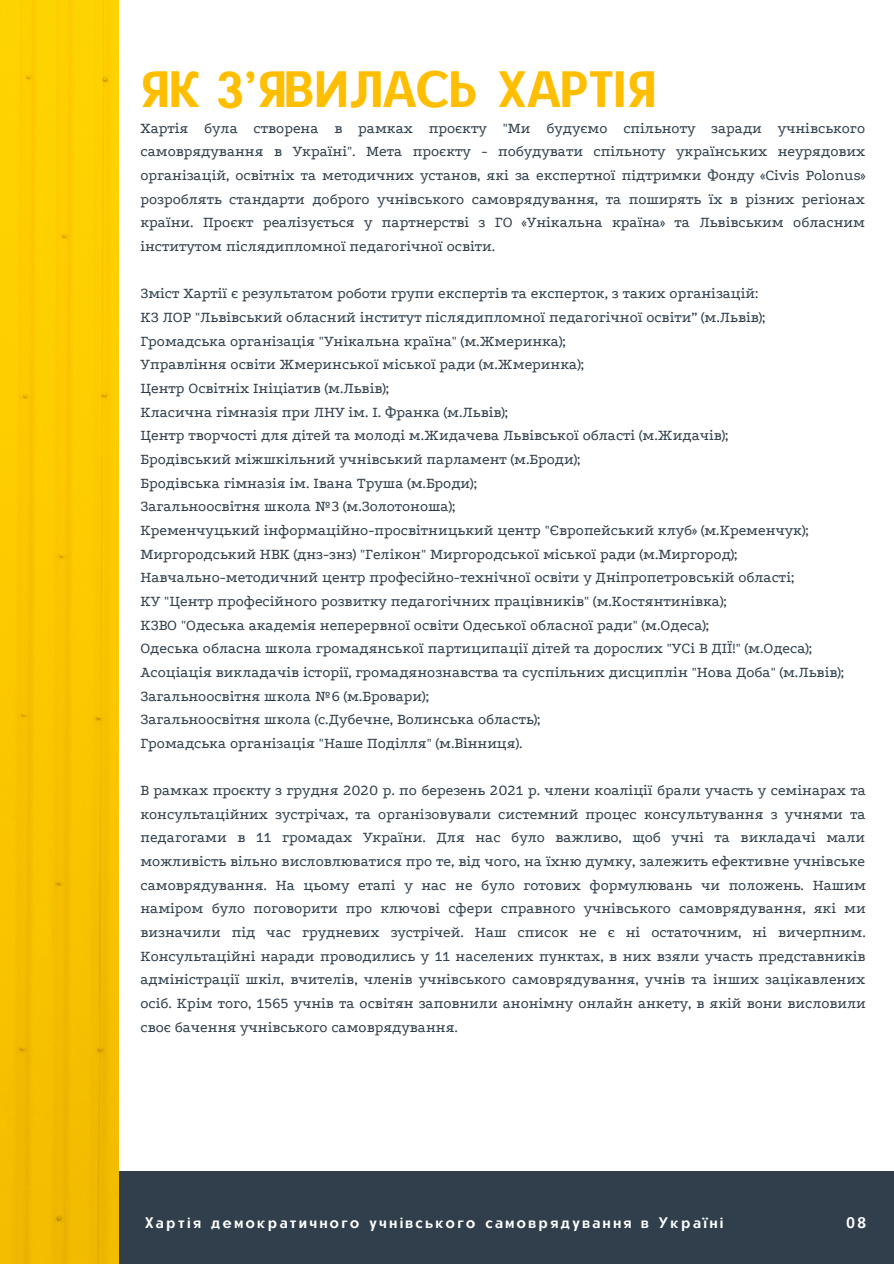
<style>
.page{position:relative;width:894px;height:1264px;background:#fff}
.page>*{position:absolute;margin:0;border:0;box-sizing:border-box;transform-origin:0 0}
.t1{font:49.65px "CAT Neuzeit";color:#ffbe00}
.t2{font:15.45px/23.7px "Podkova";color:#303f4b;text-align:justify}
.t3{font:14.85px "CAT Neuzeit";letter-spacing:.15em;color:#fff}
</style>
<div class="page">
<div style="left:0;top:1171px;width:893px;height:92px;background:#303f4b"></div>
<img style="left:0;top:0;width:119px;height:1263px">
<p class="t1" style="left:140px;top:58px;width:515px">ЯК З’ЯВИЛАСЬ ХАРТІЯ</p>
<p class="t2" style="left:140px;top:116px;width:726px">Хартія була створена в рамках проєкту "Ми будуємо спільноту заради учнівського самоврядування в Україні". Мета проєкту - побудувати спільноту українських неурядових організацій, освітніх та методичних установ, які за експертної підтримки Фонду «Civis Polonus» розроблять стандарти доброго учнівського самоврядування, та поширять їх в різних регіонах країни. Проєкт реалізується у партнерстві з ГО «Унікальна країна» та Львівським обласним інститутом післядипломної педагогічної освіти.</p>
<p class="t2" style="left:140px;top:282px;width:619px">Зміст Хартії є результатом роботи групи експертів та експерток, з таких організацій:</p>
<p class="t2" style="left:140px;top:305px;width:626px">КЗ ЛОР "Львівський обласний інститут післядипломної педагогічної освіти” (м.Львів);</p>
<p class="t2" style="left:140px;top:329px;width:426px">Громадська організація "Унікальна країна" (м.Жмеринка);</p>
<p class="t2" style="left:140px;top:353px;width:445px">Управління освіти Жмеринської міської ради (м.Жмеринка);</p>
<p class="t2" style="left:140px;top:376px;width:250px">Центр Освітніх Ініціатив (м.Львів);</p>
<p class="t2" style="left:140px;top:400px;width:369px">Класична гімназія при ЛНУ ім. І. Франка (м.Львів);</p>
<p class="t2" style="left:140px;top:424px;width:589px">Центр творчості для дітей та молоді м.Жидачева Львівської області (м.Жидачів);</p>
<p class="t2" style="left:140px;top:447px;width:441px">Бродівський міжшкільний учнівський парламент (м.Броди);</p>
<p class="t2" style="left:140px;top:471px;width:338px">Бродівська гімназія ім. Івана Труша (м.Броди);</p>
<p class="t2" style="left:140px;top:494px;width:316px">Загальноосвітня школа №3 (м.Золотоноша);</p>
<p class="t2" style="left:140px;top:518px;width:669px">Кременчуцький інформаційно-просвітницький центр "Європейський клуб» (м.Кременчук);</p>
<p class="t2" style="left:140px;top:542px;width:598px">Миргородський НВК (днз-знз) "Гелікон" Миргородської міської ради (м.Миргород);</p>
<p class="t2" style="left:140px;top:565px;width:655px">Навчально-методичний центр професійно-технічної освіти у Дніпропетровській області;</p>
<p class="t2" style="left:140px;top:589px;width:587px">КУ "Центр професійного розвитку педагогічних працівників" (м.Костянтинівка);</p>
<p class="t2" style="left:140px;top:613px;width:570px">КЗВО "Одеська академія неперервної освіти Одеської обласної ради" (м.Одеса);</p>
<p class="t2" style="left:140px;top:636px;width:673px">Одеська обласна школа громадянської партиципації дітей та дорослих "УСі В ДІЇ!" (м.Одеса);</p>
<p class="t2" style="left:140px;top:660px;width:705px">Асоціація викладачів історії, громадянознавства та суспільних дисциплін "Нова Доба" (м.Львів);</p>
<p class="t2" style="left:140px;top:684px;width:290px">Загальноосвітня школа №6 (м.Бровари);</p>
<p class="t2" style="left:140px;top:707px;width:401px">Загальноосвітня школа (с.Дубечне, Волинська область);</p>
<p class="t2" style="left:140px;top:731px;width:383px">Громадська організація "Наше Поділля" (м.Вінниця).</p>
<p class="t2" style="left:140px;top:778px;width:726px">В рамках проєкту з грудня 2020 р. по березень 2021 р. члени коаліції брали участь у семінарах та консультаційних зустрічах, та організовували системний процес консультування з учнями та педагогами в 11 громадах України. Для нас було важливо, щоб учні та викладачі мали можливість вільно висловлюватися про те, від чого, на їхню думку, залежить ефективне учнівське самоврядування. На цьому етапі у нас не було готових формулювань чи положень. Нашим наміром було поговорити про ключові сфери справного учнівського самоврядування, які ми визначили під час грудневих зустрічей. Наш список не є ні остаточним, ні вичерпним.<br>Консультаційні наради проводились у 11 населених пунктах, в них взяли участь представників адміністрації шкіл, вчителів, членів учнівського самоврядування, учнів та інших зацікавлених осіб. Крім того, 1565 учнів та освітян заповнили анонімну онлайн анкету, в якій вони висловили своє бачення учнівського самоврядування.</p>
<p class="t3" style="left:145px;top:1213px;width:580px">Хартія демократичного учнівського самоврядування в Україні</p>
<p class="t3" style="left:845px;top:1213px;width:21px">08</p>
</div>
